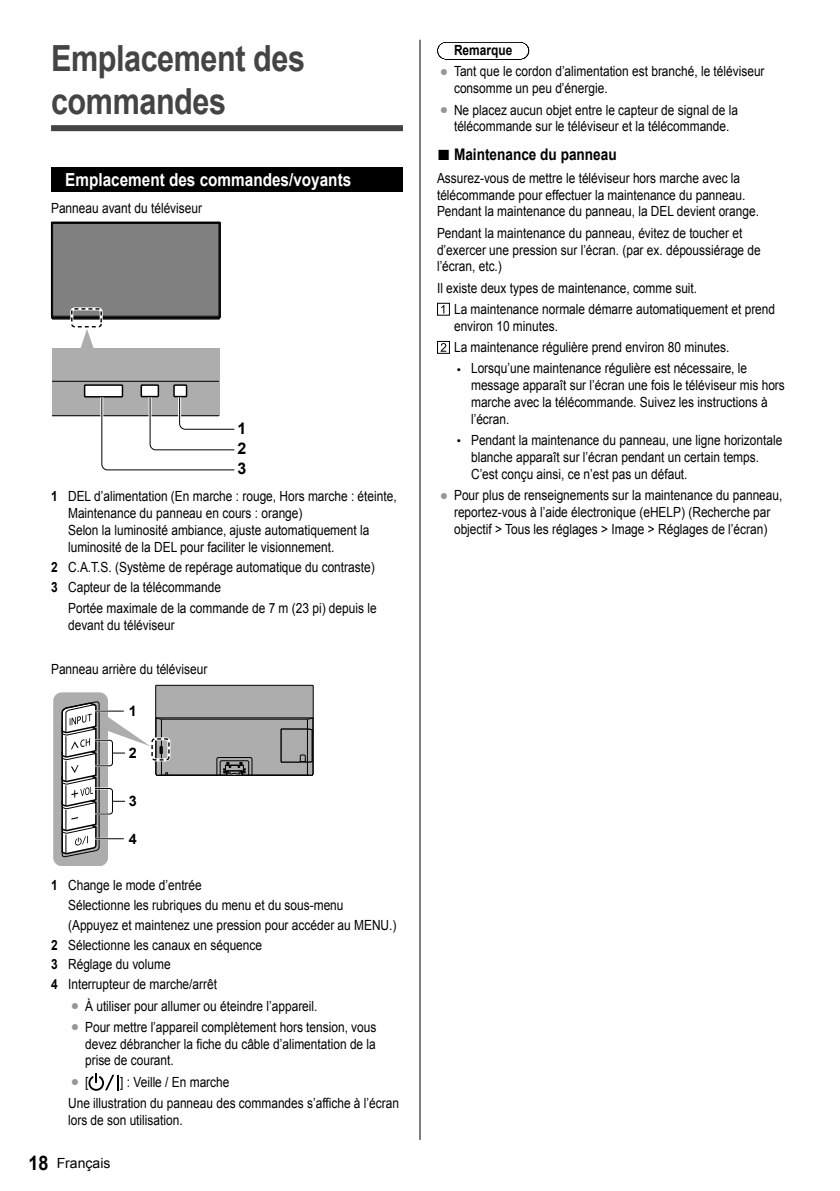
<style>
.page{position:relative;width:840px;height:1191px;background:#fff}
.page>*{position:absolute;margin:0;border:0;box-sizing:border-box;transform-origin:0 0}
.t1{font:700 36px/43.2px "Arial";letter-spacing:-.015em;color:#444;scale:.85 1}
.t2{font:700 18px "Arial";color:#fff;scale:.85 1}
.t3{font:700 16px "Arial";color:#000;scale:.85 1}
.t4{font:700 16px/20.4px "Arial";color:#000;text-align:justify}
.t5{font:700 14.4px "Arial";color:#000}
.t6{font:14px/16.8px "Arial";color:#000;scale:.85 1}
.t7{font:14px "Arial";color:#000}
.t8{font:700 14px "Arial";color:#000;scale:.85 1}
.t9{font:14px "Arial";color:#969696}
.s1{font-weight:700}
.s2{color:#969696}
.s3{color:#000}
.s4{font-weight:700;font-size:20px}
.s5{font-size:22px}
.s6{font-size:12px}
</style>
<div class="page">
<hr style="left:419px;top:40px;width:1px;height:1100px;background:#000">
<div style="left:51px;top:125px;width:352px;height:6px;background:#444"></div>
<div style="left:51px;top:167px;width:352px;height:25px;background:#000"></div>
<div style="left:52px;top:348px;width:167px;height:68px;background:#adadad"></div>
<hr style="left:52px;top:415px;width:167px;height:1px;background:#000">
<div style="left:85px;top:385px;width:37px;height:12px;background:#fff"></div>
<div style="left:84px;top:384px;width:39px;height:13px;border:2px solid #000"></div>
<div style="left:141px;top:385px;width:17px;height:11px;background:#fff"></div>
<div style="left:140px;top:384px;width:19px;height:13px;border:2px solid #000"></div>
<div style="left:174px;top:385px;width:12px;height:11px;background:#fff"></div>
<div style="left:173px;top:384px;width:14px;height:13px;border:2px solid #000"></div>
<hr style="left:52px;top:381px;width:167px;height:1px;background:#000">
<svg style="left:51px;top:222px;width:170px;height:129px"></svg>
<svg style="left:99px;top:394px;width:136px;height:77px"></svg>
<svg style="left:155px;top:684px;width:159px;height:92px;background:#9c9c9c"></svg>
<hr style="left:307px;top:729px;width:1px;height:33px;background:#000">
<div style="left:53px;top:692px;width:55px;height:173px;background:#adadad;border-radius:9px"></div>
<svg style="left:61px;top:701px;width:64px;height:157px"></svg>
<div style="left:150px;top:737px;width:20px;height:24px;border:3px solid #fff;border-radius:3px"></div>
<div style="left:151px;top:738px;width:18px;height:22px;border:1px dashed #000;border-radius:3px"></div>
<svg style="left:88px;top:1073px;width:31px;height:17px"></svg>
<svg style="left:445px;top:42px;width:75px;height:1px"></svg>
<div style="left:437px;top:303px;width:12px;height:13px;border:1px solid #000"></div>
<svg style="left:441px;top:305px;width:3px;height:8px"></svg>
<div style="left:437px;top:341px;width:12px;height:13px;border:1px solid #000"></div>
<svg style="left:440px;top:343px;width:6px;height:9px"></svg>
<h1 class="t1" style="left:51px;top:36px;width:300px">Emplacement des commandes</h1>
<p class="t2" style="left:65px;top:170px;width:338px">Emplacement des commandes/voyants</p>
<p class="t6" style="left:51px;top:200px;width:179px">Panneau avant du téléviseur</p>
<p class="t4" style="left:237px;top:418px;width:10px">1<br>2<br>3</p>
<p class="t6" style="left:68px;top:488px;width:388px;text-indent:-17px"><span class="s1">1</span> DEL d’alimentation (En marche : rouge, Hors marche : éteinte, Maintenance du panneau en cours : orange)<br>Selon la luminosité ambiance, ajuste automatiquement la luminosité de la DEL pour faciliter le visionnement.</p>
<p class="t6" style="left:51px;top:557px;width:382px;line-height:19.8px"><span class="s1">2</span> C.A.T.S. (Système de repérage automatique du contraste)<br><span class="s1">3</span> Capteur de la télécommande</p>
<p class="t6" style="left:68px;top:600px;width:364px">Portée maximale de la commande de 7 m (23 pi) depuis le devant du téléviseur</p>
<p class="t6" style="left:51px;top:661px;width:185px">Panneau arrière du téléviseur</p>
<p class="t5" style="left:129px;top:703px;width:10px">1</p>
<p class="t5" style="left:129px;top:745px;width:10px">2</p>
<p class="t5" style="left:129px;top:793px;width:10px">3</p>
<p class="t5" style="left:129px;top:830px;width:10px">4</p>
<p class="t6" style="left:51px;top:876px;width:179px"><span class="s1">1</span> Change le mode d’entrée</p>
<p class="t6" style="left:68px;top:896px;width:325px">Sélectionne les rubriques du menu et du sous-menu</p>
<p class="t6" style="left:68px;top:916px;width:387px">(Appuyez et maintenez une pression pour accéder au MENU.)</p>
<p class="t6" style="left:51px;top:936px;width:250px"><span class="s1">2</span> Sélectionne les canaux en séquence</p>
<p class="t6" style="left:51px;top:956px;width:142px"><span class="s1">3</span> Réglage du volume</p>
<p class="t6" style="left:51px;top:976px;width:197px"><span class="s1">4</span> Interrupteur de marche/arrêt</p>
<p class="t6" style="left:71px;top:997px;width:291px"><span class="s2">●</span> À utiliser pour allumer ou éteindre l’appareil.</p>
<p class="t6" style="left:85px;top:1018px;width:344px;text-align:justify;text-indent:-14px"><span class="s2">●</span> Pour mettre l’appareil complètement hors tension, vous devez débrancher la fiche du câble d’alimentation de la prise de courant.</p>
<p class="t9" style="left:71px;top:1073px;width:19px">● <span class="s3">[</span></p>
<p class="t6" style="left:68px;top:1071px;width:390px;line-height:21.4px;text-indent:52px">] : Veille / En marche<br>Une illustration du panneau des commandes s’affiche à l’écran</p>
<p class="t6" style="left:68px;top:1111px;width:136px">lors de son utilisation.</p>
<p class="t7" style="left:28px;top:1155px;width:84px"><span class="s4">18</span> Français</p>
<p class="t8" style="left:454px;top:42px;width:70px">Remarque</p>
<p class="t6" style="left:454px;top:63px;width:366px;text-indent:-14px"><span class="s2">●</span> Tant que le cordon d’alimentation est branché, le téléviseur consomme un peu d’énergie.</p>
<p class="t6" style="left:439px;top:101px;width:352px;text-align:center"><span class="s2">●</span> Ne placez aucun objet entre le capteur de signal de la télécommande sur le téléviseur et la télécommande.</p>
<p class="t3" style="left:437px;top:146px;width:213px"><span class="s5">■</span> Maintenance du panneau</p>
<p class="t6" style="left:437px;top:169px;width:380px">Assurez-vous de mettre le téléviseur hors marche avec la télécommande pour effectuer la maintenance du panneau.<br>Pendant la maintenance du panneau, la DEL devient orange.</p>
<p class="t6" style="left:437px;top:224px;width:382px">Pendant la maintenance du panneau, évitez de toucher et d’exercer une pression sur l’écran. (par ex. dépoussiérage de l’écran, etc.)</p>
<p class="t6" style="left:454px;top:277px;width:379px;line-height:21.4px;text-indent:-17px">Il existe deux types de maintenance, comme suit.<br>La maintenance normale démarre automatiquement et prend</p>
<p class="t6" style="left:454px;top:315px;width:325px;line-height:21.4px">environ 10 minutes.<br>La maintenance régulière prend environ 80 minutes.</p>
<p class="t6" style="left:471px;top:360px;width:370px;text-indent:-14px"><span class="s6">•</span> Lorsqu’une maintenance régulière est nécessaire, le message apparaît sur l’écran une fois le téléviseur mis hors marche avec la télécommande. Suivez les instructions à l’écran.</p>
<p class="t6" style="left:471px;top:432px;width:367px;text-indent:-14px"><span class="s6">•</span> Pendant la maintenance du panneau, une ligne horizontale blanche apparaît sur l’écran pendant un certain temps.<br>C’est conçu ainsi, ce n’est pas un défaut.</p>
<p class="t6" style="left:439px;top:487px;width:404px;text-align:center"><span class="s2">●</span> Pour plus de renseignements sur la maintenance du panneau, reportez-vous à l’aide électronique (eHELP) (Recherche par objectif &gt; Tous les réglages &gt; Image &gt; Réglages de l’écran)</p>
</div>
